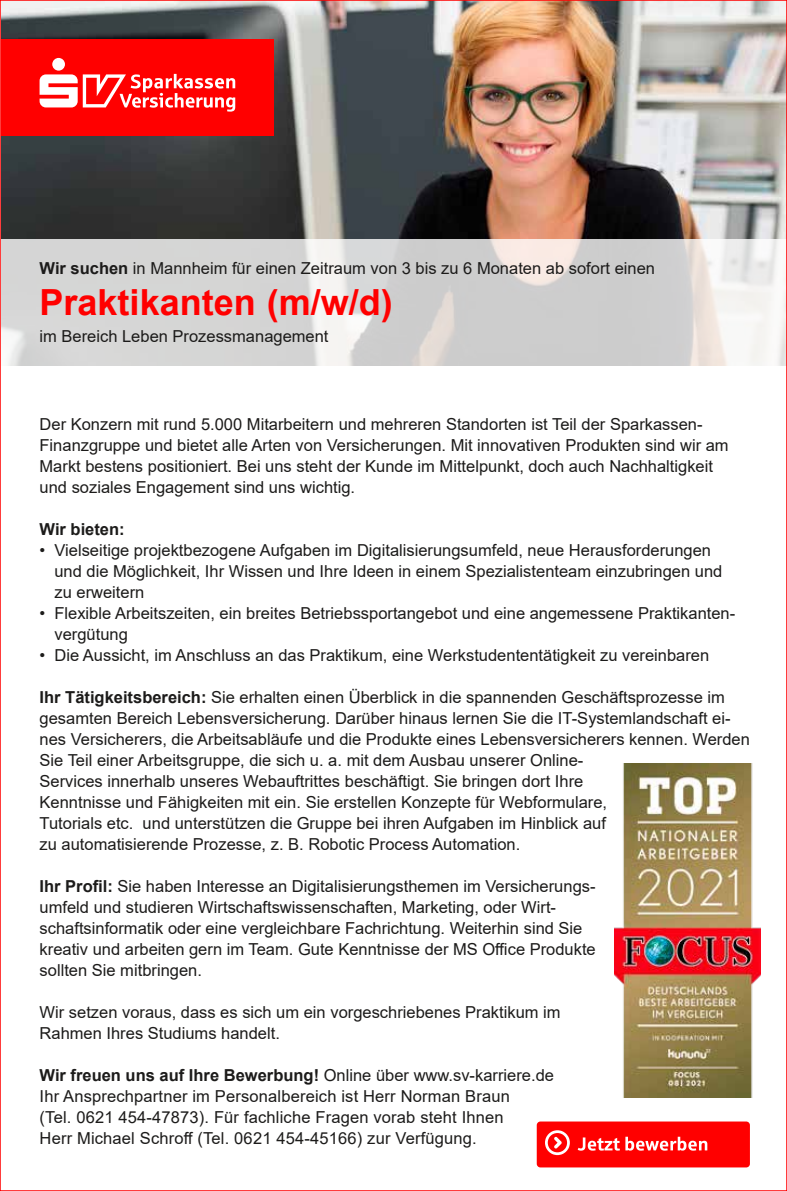
<style>
.page{position:relative;width:787px;height:1191px;background:#fff}
.page>*{position:absolute;margin:0;border:0;box-sizing:border-box;transform-origin:0 0}
.t1{font:700 36px "Arial";color:#f00}
.t2{font:16.5px/21px "Arial";color:#1c1b1a}
.t3{font:700 16.5px "Arial";color:#1c1b1a}
.s1{font-weight:700}
</style>
<div class="page">
<img style="left:2px;top:2px;width:783px;height:237px">
<div style="left:1px;top:39px;width:272px;height:97px;background:#f00"></div>
<div style="left:52px;top:58px;width:13px;height:13px;background:#fff;border-radius:50%"></div>
<svg style="left:40px;top:74px;width:195px;height:38px"></svg>
<svg style="left:2px;top:239px;width:783px;height:127px;background:#d8d7d7"></svg>
<div style="left:536px;top:1121px;width:214px;height:46px;background:#f00;border-radius:4px"></div>
<svg style="left:545px;top:1130px;width:25px;height:25px"></svg>
<svg style="left:577px;top:1136px;width:130px;height:14px"></svg>
<img style="left:614px;top:764px;width:146px;height:333px">
<p class="t2" style="left:40px;top:258px;width:617px"><span class="s1">Wir suchen</span> in Mannheim für einen Zeitraum von 3 bis zu 6 Monaten ab sofort einen</p>
<h1 class="t1" style="left:40px;top:277px;width:355px">Praktikanten (m/w/d)</h1>
<p class="t2" style="left:40px;top:325px;width:290px">im Bereich Leben Prozessmanagement</p>
<p class="t2" style="left:40px;top:413px;width:690px">Der Konzern mit rund 5.000 Mitarbeitern und mehreren Standorten ist Teil der Sparkassen-Finanzgruppe und bietet alle Arten von Versicherungen. Mit innovativen Produkten sind wir am Markt bestens positioniert. Bei uns steht der Kunde im Mittelpunkt, doch auch Nachhaltigkeit und soziales Engagement sind uns wichtig.</p>
<p class="t3" style="left:40px;top:517px;width:87px">Wir bieten:</p>
<p class="t2" style="left:54px;top:539px;width:669px;text-indent:-15px">• Vielseitige projektbezogene Aufgaben im Digitalisierungsumfeld, neue Herausforderungen und die Möglichkeit, Ihr Wissen und Ihre Ideen in einem Spezialistenteam einzubringen und zu erweitern</p>
<p class="t2" style="left:54px;top:602px;width:682px;text-indent:-15px">• Flexible Arbeitszeiten, ein breites Betriebssportangebot und eine angemessene Praktikanten&shy;vergütung</p>
<p class="t2" style="left:40px;top:644px;width:671px">• Die Aussicht, im Anschluss an das Praktikum, eine Werkstudententätigkeit zu vereinbaren</p>
<p class="t2" style="left:40px;top:686px;width:712px"><span class="s1">Ihr Tätigkeitsbereich:</span> Sie erhalten einen Überblick in die spannenden Geschäftsprozesse im gesamten Bereich Lebensversicherung. Darüber hinaus lernen Sie die IT-Systemlandschaft ei&shy;nes Versicherers, die Arbeitsabläufe und die Produkte eines Lebensversicherers kennen. Werden Sie Teil einer Arbeitsgruppe, die sich u. a. mit dem Ausbau unserer Online-<br>Services innerhalb unseres Webauftrittes beschäftigt. Sie bringen dort Ihre<br>Kenntnisse und Fähigkeiten mit ein. Sie erstellen Konzepte für Webformulare,<br>Tutorials etc. und unterstützen die Gruppe bei ihren Aufgaben im Hinblick auf<br>zu automatisierende Prozesse, z. B. Robotic Process Automation.</p>
<p class="t2" style="left:40px;top:875px;width:557px"><span class="s1">Ihr Profil:</span> Sie haben Interesse an Digitalisierungsthemen im Versicherungs&shy;umfeld und studieren Wirtschaftswissenschaften, Marketing, oder Wirt&shy;schaftsinformatik oder eine vergleichbare Fachrichtung. Weiterhin sind Sie kreativ und arbeiten gern im Team. Gute Kenntnisse der MS Office Produkte sollten Sie mitbringen.</p>
<p class="t2" style="left:40px;top:1001px;width:522px">Wir setzen voraus, dass es sich um ein vorgeschriebenes Praktikum im<br>Rahmen Ihres Studiums handelt.</p>
<p class="t2" style="left:40px;top:1064px;width:516px"><span class="s1">Wir freuen uns auf Ihre Bewerbung!</span> Online über www.sv-karriere.de Ihr Ansprechpartner im Personalbereich ist Herr Norman Braun<br>(Tel. 0621 454-47873). Für fachliche Fragen vorab steht Ihnen<br>Herr Michael Schroff (Tel. 0621 454-45166) zur Verfügung.</p>
</div>
